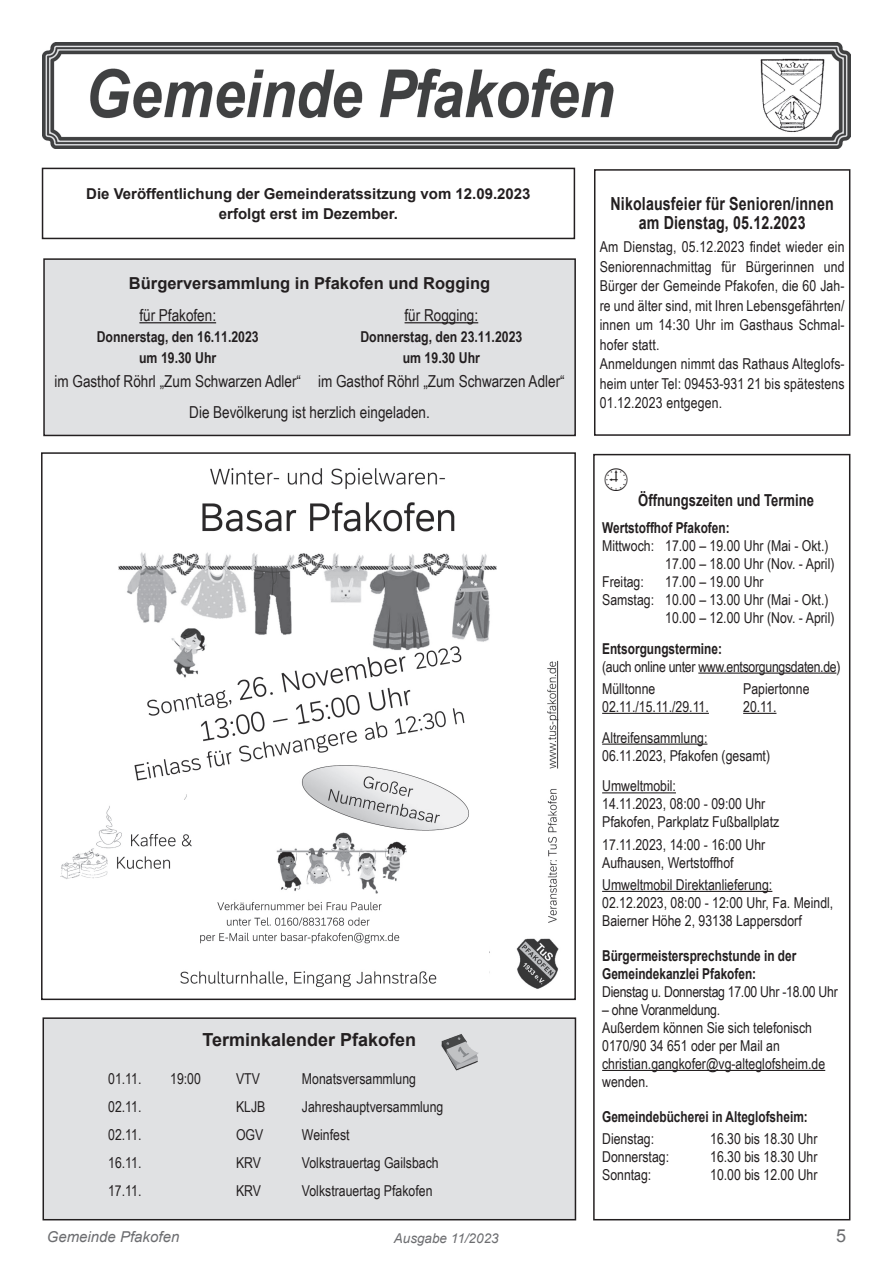
<style>
.page{position:relative;width:893px;height:1263px;background:#fff}
.page>*{position:absolute;margin:0;border:0;box-sizing:border-box;transform-origin:0 0}
.t1{font:700 18px/18.8px "Arial";letter-spacing:.01em;color:#231f20;text-align:center;scale:.79 1}
.t2{font:700 18px "Arial";letter-spacing:.01em;color:#231f20}
.t3{font:18px "Arial";color:#6c6d70}
.t4{font:16.5px/31.5px "Arial Narrow";color:#231f20}
.t5{font:700 16.5px "Arial";color:#231f20}
.t6{font:700 16.5px "Arial";color:#231f20;scale:.79 1}
.t7{font:15px/18px "Arial Narrow";color:#231f20}
.t8{font:700 15px/18px "Arial";color:#231f20;scale:.79 1}
.t9{font:15px/22.2px "Arial Narrow";letter-spacing:-.02em;color:#231f20}
.t10{font:700 15px/19.5px "Arial";color:#231f20;text-align:center}
.t11{font:700 15px/21px "Arial Narrow";color:#231f20;text-align:center}
.t12{font:15px "Arial Narrow";letter-spacing:-.03em;color:#231f20}
.t13{font:italic 15px "Arial";color:#6c6d70}
.t14{font:italic 13.5px "Arial";color:#6c6d70}
</style>
<div class="page">
<img style="left:42px;top:42px;width:808px;height:106px">
<div style="left:42px;top:168px;width:533px;height:71px;border:2px solid #231f20"></div>
<div style="left:43px;top:1018px;width:532px;height:202px;background:#e0e1e3"></div>
<div style="left:43px;top:1017px;width:533px;height:203px;border:2px solid #231f20"></div>
<img style="left:441px;top:1034px;width:37px;height:37px">
<div style="left:44px;top:259px;width:531px;height:176px;background:#e0e1e3"></div>
<hr style="left:139px;top:322px;width:77px;height:1px;background:#231f20">
<hr style="left:405px;top:322px;width:73px;height:1px;background:#231f20">
<div style="left:43px;top:258px;width:533px;height:178px;border:2px solid #231f20"></div>
<div style="left:594px;top:169px;width:256px;height:267px;border:2px solid #231f20"></div>
<hr style="left:698px;top:672px;width:138px;height:2px;background:#231f20">
<hr style="left:602px;top:713px;width:107px;height:1px;background:#231f20">
<hr style="left:743px;top:713px;width:33px;height:1px;background:#231f20">
<hr style="left:602px;top:743px;width:105px;height:2px;background:#231f20">
<hr style="left:602px;top:792px;width:74px;height:1px;background:#231f20">
<hr style="left:602px;top:891px;width:170px;height:1px;background:#231f20">
<hr style="left:602px;top:1070px;width:223px;height:1px;background:#231f20">
<div style="left:593px;top:454px;width:257px;height:766px;border:2px solid #231f20"></div>
<img style="left:118px;top:468px;width:379px;height:519px">
<div style="left:41px;top:452px;width:535px;height:548px;border:2px solid #231f20"></div>
<img style="left:516px;top:660px;width:43px;height:329px">
<div style="left:474px;top:656px;width:29px;height:278px;background:#fff"></div>
<div style="left:512px;top:631px;width:29px;height:279px;background:#fff"></div>
<div style="left:444px;top:921px;width:45px;height:74px;background:#fff"></div>
<img style="left:60px;top:800px;width:137px;height:87px">
<div style="left:197px;top:800px;width:74px;height:79px;background:#fff"></div>
<p class="t10" style="left:86px;top:185px;width:446px">Die Veröffentlichung der Gemeinderatssitzung vom 12.09.2023 erfolgt erst im Dezember.</p>
<p class="t5" style="left:129px;top:272px;width:363px">Bürgerversammlung in Pfakofen und Rogging</p>
<p class="t4" style="left:139px;top:299px;width:78px">für Pfakofen:</p>
<p class="t11" style="left:97px;top:325px;width:164px">Donnerstag, den 16.11.2023 um 19.30 Uhr</p>
<p class="t4" style="left:54px;top:364px;width:248px">im Gasthof Röhrl „Zum Schwarzen Adler“</p>
<p class="t4" style="left:405px;top:299px;width:75px">für Rogging:</p>
<p class="t11" style="left:360px;top:325px;width:164px">Donnerstag, den 23.11.2023 um 19.30 Uhr</p>
<p class="t4" style="left:189px;top:364px;width:377px;text-indent:129px">im Gasthof Röhrl „Zum Schwarzen Adler“<br>Die Bevölkerung ist herzlich eingeladen.</p>
<p class="t2" style="left:202px;top:1027px;width:215px">Terminkalender Pfakofen</p>
<p class="t7" style="left:108px;top:1069px;width:35px">01.11.</p>
<p class="t7" style="left:170px;top:1069px;width:32px">19:00</p>
<p class="t7" style="left:236px;top:1069px;width:25px">VTV</p>
<p class="t7" style="left:302px;top:1069px;width:116px">Monatsversammlung</p>
<p class="t7" style="left:108px;top:1097px;width:35px">02.11.</p>
<p class="t7" style="left:236px;top:1097px;width:31px">KLJB</p>
<p class="t7" style="left:302px;top:1097px;width:143px">Jahreshauptversammlung</p>
<p class="t7" style="left:108px;top:1125px;width:35px">02.11.</p>
<p class="t7" style="left:236px;top:1125px;width:29px">OGV</p>
<p class="t7" style="left:302px;top:1125px;width:49px">Weinfest</p>
<p class="t7" style="left:108px;top:1153px;width:35px">16.11.</p>
<p class="t7" style="left:236px;top:1153px;width:27px">KRV</p>
<p class="t7" style="left:302px;top:1153px;width:138px">Volkstrauertag Gailsbach</p>
<p class="t7" style="left:108px;top:1181px;width:35px">17.11.</p>
<p class="t7" style="left:236px;top:1181px;width:27px">KRV</p>
<p class="t7" style="left:302px;top:1181px;width:132px">Volkstrauertag Pfakofen</p>
<p class="t1" style="left:611px;top:195px;width:284px">Nikolausfeier für Senioren/innen am Dienstag, 05.12.2023</p>
<p class="t7" style="left:600px;top:237px;width:246px;line-height:19.5px">Am Dienstag, 05.12.2023 findet wieder ein Seniorennachmittag für Bürgerinnen und Bürger der Gemeinde Pfakofen, die 60 Jah&shy;re und älter sind, mit Ihren Lebensgefährten/ innen um 14:30 Uhr im Gasthaus Schmal&shy;hofer statt.<br>Anmeldungen nimmt das Rathaus Alteglofs&shy;heim unter Tel: 09453-931 21 bis spätestens 01.12.2023 entgegen.</p>
<p class="t6" style="left:638px;top:489px;width:224px">Öffnungszeiten und Termine</p>
<p class="t8" style="left:602px;top:519px;width:163px">Wertstoffhof Pfakofen:</p>
<p class="t7" style="left:602px;top:536px;width:228px">Mittwoch: 17.00 – 19.00 Uhr (Mai - Okt.)</p>
<p class="t7" style="left:665px;top:554px;width:171px">17.00 – 18.00 Uhr (Nov. - April)</p>
<p class="t7" style="left:602px;top:572px;width:43px">Freitag:</p>
<p class="t7" style="left:665px;top:572px;width:100px">17.00 – 19.00 Uhr</p>
<p class="t7" style="left:602px;top:590px;width:228px">Samstag: 10.00 – 13.00 Uhr (Mai - Okt.)</p>
<p class="t7" style="left:665px;top:608px;width:171px">10.00 – 12.00 Uhr (Nov. - April)</p>
<p class="t8" style="left:602px;top:640px;width:153px">Entsorgungstermine:</p>
<p class="t9" style="left:602px;top:654px;width:240px">(auch online unter www.entsorgungsdaten.de)<br>Mülltonne</p>
<p class="t7" style="left:743px;top:679px;width:68px">Papiertonne</p>
<p class="t12" style="left:602px;top:695px;width:108px">02.11./15.11./29.11.</p>
<p class="t7" style="left:743px;top:697px;width:35px">20.11.</p>
<p class="t7" style="left:602px;top:728px;width:169px">Altreifensammlung:<br>06.11.2023, Pfakofen (gesamt)</p>
<p class="t7" style="left:602px;top:776px;width:179px">Umweltmobil:<br>14.11.2023, 08:00 - 09:00 Uhr<br>Pfakofen, Parkplatz Fußballplatz</p>
<p class="t7" style="left:602px;top:835px;width:165px">17.11.2023, 14:00 - 16:00 Uhr<br>Aufhausen, Wertstoffhof</p>
<p class="t7" style="left:602px;top:875px;width:233px">Umweltmobil Direktanlieferung:<br>02.12.2023, 08:00 - 12:00 Uhr, Fa. Meindl,<br>Baierner Höhe 2, 93138 Lappersdorf</p>
<p class="t8" style="left:602px;top:947px;width:247px">Bürgermeistersprechstunde in der<br>Gemeindekanzlei Pfakofen:</p>
<p class="t9" style="left:602px;top:980px;width:237px">Dienstag u. Donnerstag 17.00 Uhr -18.00 Uhr</p>
<p class="t7" style="left:602px;top:1000px;width:225px">– ohne Voranmeldung.<br>Außerdem können Sie sich telefonisch<br>0170/90 34 651 oder per Mail an christian.gangkofer@vg-alteglofsheim.de wenden.</p>
<p class="t8" style="left:602px;top:1108px;width:262px">Gemeindebücherei in Alteglofsheim:</p>
<p class="t7" style="left:602px;top:1129px;width:53px">Dienstag:</p>
<p class="t7" style="left:710px;top:1129px;width:109px">16.30 bis 18.30 Uhr</p>
<p class="t7" style="left:602px;top:1147px;width:69px">Donnerstag:</p>
<p class="t7" style="left:710px;top:1147px;width:109px">16.30 bis 18.30 Uhr</p>
<p class="t7" style="left:602px;top:1165px;width:51px">Sonntag:</p>
<p class="t7" style="left:710px;top:1165px;width:109px">10.00 bis 12.00 Uhr</p>
<p class="t13" style="left:47px;top:1227px;width:134px">Gemeinde Pfakofen</p>
<p class="t14" style="left:394px;top:1229px;width:106px">Ausgabe 11/2023</p>
<p class="t3" style="left:836px;top:1224px;width:12px">5</p>
</div>
